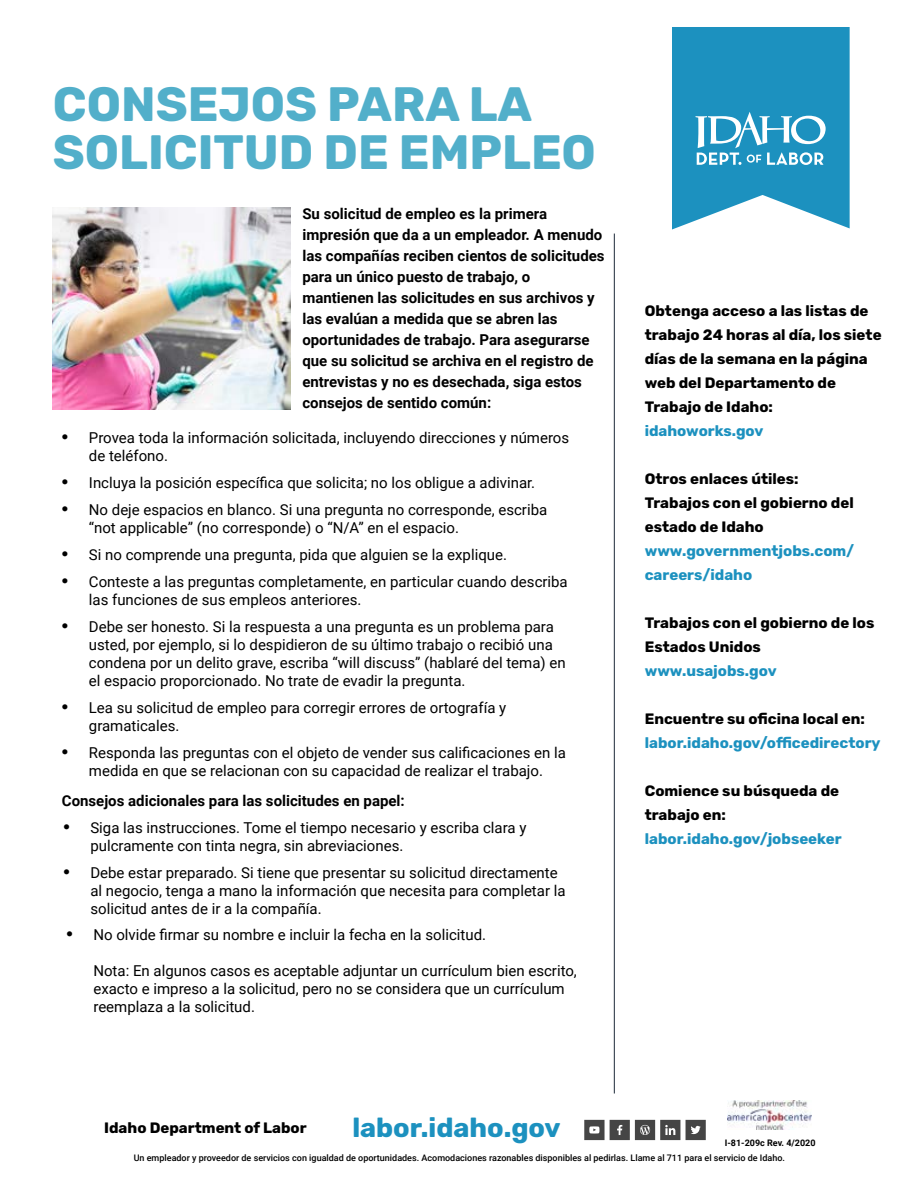
<style>
.page{position:relative;width:918px;height:1188px;background:#fff}
.page>*{position:absolute;margin:0;border:0;box-sizing:border-box;transform-origin:0 0}
.t1{font:700 48px/48px "Rubik";color:#52afca}
.t2{font:700 27px "Rubik";color:#1c91bf}
.t3{font:15px/18px "Roboto";color:#000}
.t4{font:700 15px/21px "Roboto";color:#000}
.t5{font:700 15px/24px "Rubik";color:#000}
.t6{font:700 15px/24px "Rubik";color:#1c91bf}
.t7{font:500 9px "Roboto";color:#000}
.t8{font:700 9px "Roboto";color:#000}
.s1{font-family:"Rockwell";font-weight:700;font-size:18px}
</style>
<div class="page">
<img style="left:727px;top:1100px;width:85px;height:30px">
<svg style="left:686px;top:1120px;width:20px;height:20px"></svg>
<svg style="left:584px;top:1120px;width:96px;height:20px"></svg>
<svg style="left:672px;top:27px;width:178px;height:202px;background:#3ca0c8"></svg>
<hr style="left:614px;top:234px;width:1px;height:860px;background:#1d2a38">
<img style="left:53px;top:207px;width:237px;height:202px">
<h1 class="t1" style="left:53px;top:82px;width:544px">CONSEJOS PARA LA<br>SOLICITUD DE EMPLEO</h1>
<p class="t4" style="left:302px;top:202px;width:304px">Su solicitud de empleo es la primera impresión que da a un empleador. A menudo las compañías reciben cientos de solicitudes para un único puesto de trabajo, o mantienen las solicitudes en sus archivos y las evalúan a medida que se abren las oportunidades de trabajo. Para asegurarse que su solicitud se archiva en el registro de entrevistas y no es desechada, siga estos consejos de sentido común:</p>
<p class="t3" style="left:89px;top:429px;width:482px;text-indent:-27px"><span class="s1">•</span> Provea toda la información solicitada, incluyendo direcciones y números de teléfono.</p>
<p class="t3" style="left:62px;top:473px;width:475px"><span class="s1">•</span> Incluya la posición específica que solicita; no los obligue a adivinar.</p>
<p class="t3" style="left:89px;top:500px;width:460px;text-indent:-27px"><span class="s1">•</span> No deje espacios en blanco. Si una pregunta no corresponde, escriba “not applicable” (no corresponde) o “N/A” en el espacio.</p>
<p class="t3" style="left:62px;top:545px;width:447px"><span class="s1">•</span> Si no comprende una pregunta, pida que alguien se la explique.</p>
<p class="t3" style="left:89px;top:572px;width:480px;text-indent:-27px"><span class="s1">•</span> Conteste a las preguntas completamente, en particular cuando describa las funciones de sus empleos anteriores.</p>
<p class="t3" style="left:89px;top:617px;width:478px;text-indent:-27px"><span class="s1">•</span> Debe ser honesto. Si la respuesta a una pregunta es un problema para usted, por ejemplo, si lo despidieron de su último trabajo o recibió una condena por un delito grave, escriba “will discuss” (hablaré del tema) en el espacio proporcionado. No trate de evadir la pregunta.</p>
<p class="t3" style="left:89px;top:698px;width:419px;text-indent:-27px"><span class="s1">•</span> Lea su solicitud de empleo para corregir errores de ortografía y gramaticales.</p>
<p class="t3" style="left:62px;top:743px;width:506px;text-align:center"><span class="s1">•</span> Responda las preguntas con el objeto de vender sus calificaciones en la medida en que se relacionan con su capacidad de realizar el trabajo.</p>
<p class="t4" style="left:62px;top:789px;width:344px">Consejos adicionales para las solicitudes en papel:</p>
<p class="t3" style="left:90px;top:818px;width:438px;text-indent:-27px"><span class="s1">•</span> Siga las instrucciones. Tome el tiempo necesario y escriba clara y pulcramente con tinta negra, sin abreviaciones.</p>
<p class="t3" style="left:90px;top:863px;width:477px;text-indent:-27px"><span class="s1">•</span> Debe estar preparado. Si tiene que presentar su solicitud directamente al negocio, tenga a mano la información que necesita para completar la solicitud antes de ir a la compañía.</p>
<p class="t3" style="left:66px;top:926px;width:421px"><span class="s1">•</span> No olvide firmar su nombre e incluir la fecha en la solicitud.</p>
<p class="t3" style="left:93px;top:962px;width:485px">Nota: En algunos casos es aceptable adjuntar un currículum bien escrito, exacto e impreso a la solicitud, pero no se considera que un currículum reemplaza a la solicitud.</p>
<p class="t5" style="left:104px;top:1117px;width:204px">Idaho Department of Labor</p>
<h2 class="t2" style="left:352px;top:1112px;width:210px">labor.idaho.gov</h2>
<p class="t5" style="left:645px;top:299px;width:238px">Obtenga acceso a las listas de trabajo 24 horas al día, los siete días de la semana en la página web del Departamento de<br>Trabajo de Idaho:</p>
<p class="t6" style="left:645px;top:419px;width:120px">idahoworks.gov</p>
<p class="t5" style="left:645px;top:467px;width:210px">Otros enlaces útiles:<br>Trabajos con el gobierno del estado de Idaho</p>
<p class="t6" style="left:645px;top:539px;width:211px">www.governmentjobs.com/ careers/idaho</p>
<p class="t5" style="left:645px;top:611px;width:231px">Trabajos con el gobierno de los<br>Estados Unidos</p>
<p class="t6" style="left:645px;top:659px;width:133px">www.usajobs.gov</p>
<p class="t5" style="left:645px;top:707px;width:222px">Encuentre su oficina local en:</p>
<p class="t6" style="left:645px;top:731px;width:237px">labor.idaho.gov/officedirectory</p>
<p class="t5" style="left:645px;top:779px;width:196px">Comience su búsqueda de trabajo en:</p>
<p class="t6" style="left:645px;top:827px;width:198px">labor.idaho.gov/jobseeker</p>
<p class="t8" style="left:725px;top:1137px;width:92px">I-81-209c Rev. 4/2020</p>
<p class="t7" style="left:134px;top:1151px;width:653px">Un empleador y proveedor de servicios con igualdad de oportunidades. Acomodaciones razonables disponibles al pedirlas. Llame al 711 para el servicio de Idaho.</p>
</div>
